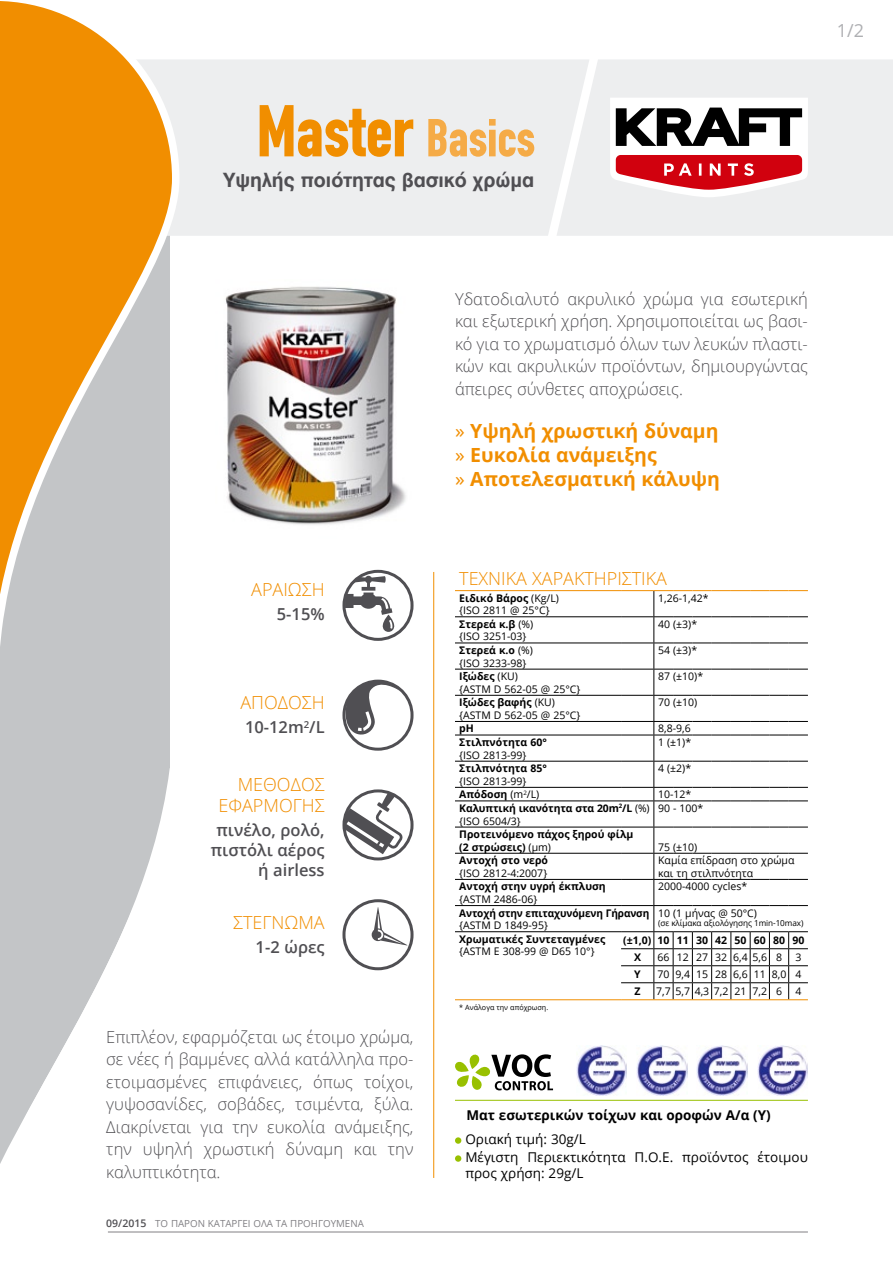
<style>
.page{position:relative;width:893px;height:1263px;background:#fff}
.page>*{position:absolute;margin:0;border:0;box-sizing:border-box;transform-origin:0 0}
.t1{font:700 condensed 72px "CF Din";color:#f18e00}
.t2{font:700 19.5px/24px "Open Sans";color:#f18e00}
.t3{font:19.5px "UB Helvetica Bold";color:#504f53}
.t4{font:300 18px/21.6px "Open Sans";color:#f18e00}
.t5{font:18px "Open Sans";color:#aeafb2}
.t6{font:300 16.5px/22.5px "Open Sans";color:#504f53;text-align:justify}
.t7{font:600 16.5px/19.8px "Open Sans";color:#504f53;text-align:right}
.t8{font:13.5px/18px "Open Sans";color:#000}
.t9{font:700 13.5px "Open Sans";color:#000}
.t10{font:10.5px/12.6px "Open Sans";color:#000}
.t11{font:700 10.5px/12.6px "Open Sans";color:#000}
.t12{font:700 10.5px "Open Sans";color:#000;scale:.96 1}
.t13{font:9.75px "Open Sans";color:#818084}
.t14{font:8.25px "Open Sans";letter-spacing:-.01em;color:#000}
.t15{font:7.2px "Open Sans";color:#000}
.s1{font-size:52.5px;color:#f5ab47}
.s2{font-weight:600;font-size:10.5px;color:#504f53}
.s3{font-weight:400}
.s4{font-weight:700}
</style>
<div class="page">
<div style="left:179px;top:59px;width:377px;height:177px;background:#edeeef"></div>
<div style="left:556px;top:59px;width:337px;height:177px;background:#edeeef"></div>
<svg style="left:0;top:1px;width:179px;height:709px;background:#dfb271"></svg>
<svg style="left:0;top:710px;width:422px;height:523px"></svg>
<svg style="left:342px;top:570px;width:72px;height:71px"></svg>
<svg style="left:342px;top:679px;width:72px;height:72px"></svg>
<svg style="left:342px;top:899px;width:72px;height:71px"></svg>
<svg style="left:342px;top:789px;width:72px;height:71px"></svg>
<hr style="left:433px;top:572px;width:1px;height:606px;background:#f18e00">
<div style="left:455px;top:1137px;width:6px;height:7px;background:#98c000;border-radius:50%"></div>
<div style="left:455px;top:1155px;width:6px;height:7px;background:#98c000;border-radius:50%"></div>
<svg style="left:455px;top:1054px;width:98px;height:37px"></svg>
<hr style="left:455px;top:616px;width:166px;height:1px;background:#000">
<hr style="left:621px;top:616px;width:33px;height:1px;background:#000">
<hr style="left:455px;top:643px;width:166px;height:1px;background:#000">
<hr style="left:621px;top:643px;width:33px;height:1px;background:#000">
<hr style="left:455px;top:669px;width:166px;height:1px;background:#000">
<hr style="left:621px;top:669px;width:33px;height:1px;background:#000">
<hr style="left:455px;top:695px;width:166px;height:1px;background:#000">
<hr style="left:621px;top:695px;width:33px;height:1px;background:#000">
<hr style="left:455px;top:721px;width:166px;height:1px;background:#000">
<hr style="left:621px;top:721px;width:33px;height:1px;background:#000">
<hr style="left:455px;top:735px;width:166px;height:1px;background:#000">
<hr style="left:621px;top:735px;width:33px;height:1px;background:#000">
<hr style="left:455px;top:761px;width:166px;height:1px;background:#000">
<hr style="left:621px;top:761px;width:33px;height:1px;background:#000">
<hr style="left:455px;top:787px;width:166px;height:1px;background:#000">
<hr style="left:621px;top:787px;width:33px;height:1px;background:#000">
<hr style="left:455px;top:800px;width:166px;height:1px;background:#000">
<hr style="left:621px;top:800px;width:33px;height:1px;background:#000">
<hr style="left:455px;top:827px;width:166px;height:1px;background:#000">
<hr style="left:621px;top:827px;width:33px;height:1px;background:#000">
<hr style="left:455px;top:853px;width:166px;height:1px;background:#000">
<hr style="left:621px;top:853px;width:33px;height:1px;background:#000">
<hr style="left:455px;top:879px;width:166px;height:1px;background:#000">
<hr style="left:621px;top:879px;width:33px;height:1px;background:#000">
<hr style="left:455px;top:905px;width:166px;height:1px;background:#000">
<hr style="left:621px;top:905px;width:33px;height:1px;background:#000">
<hr style="left:455px;top:931px;width:166px;height:1px;background:#000">
<hr style="left:455px;top:590px;width:166px;height:1px;background:#f18e00">
<hr style="left:621px;top:590px;width:33px;height:1px;background:#f18e00">
<hr style="left:455px;top:999px;width:166px;height:1px;background:#f18e00">
<hr style="left:621px;top:931px;width:33px;height:1px;background:#000">
<hr style="left:621px;top:948px;width:33px;height:1px;background:#000">
<hr style="left:621px;top:999px;width:33px;height:1px;background:#f18e00">
<svg style="left:653px;top:590px;width:155px;height:410px"></svg>
<hr style="left:621px;top:965px;width:33px;height:1px;background:#000">
<hr style="left:621px;top:982px;width:33px;height:1px;background:#000">
<hr style="left:455px;top:1100px;width:353px;height:1px;background:#98c000">
<img style="left:225px;top:286px;width:181px;height:239px">
<img style="left:576px;top:1045px;width:51px;height:51px">
<img style="left:636px;top:1045px;width:51px;height:51px">
<img style="left:697px;top:1045px;width:51px;height:51px">
<img style="left:757px;top:1045px;width:51px;height:51px">
<svg style="left:610px;top:98px;width:198px;height:99px"></svg>
<hr style="left:108px;top:1231px;width:700px;height:1px;background:#818084">
<h1 class="t1" style="left:257px;top:92px;width:280px">Master <span class="s1">Basics</span></h1>
<h2 class="t3" style="left:223px;top:168px;width:313px">Υψηλής ποιότητας βασικό χρώμα</h2>
<h3 class="t5" style="left:837px;top:18px;width:29px">1/2</h3>
<h3 class="t4" style="left:251px;top:578px;width:75px">Αραίωση</h3>
<h3 class="t7" style="left:277px;top:604px;width:49px">5-15%</h3>
<h3 class="t4" style="left:240px;top:691px;width:86px">αποδοση</h3>
<h3 class="t7" style="left:245px;top:717px;width:81px">10-12m<sup>2</sup>/L</h3>
<h3 class="t4" style="left:219px;top:773px;width:106px;text-indent:19px">Μέθοδος εφαρμ ογής</h3>
<h3 class="t7" style="left:211px;top:820px;width:115px">πινέλο, ρολό, πιστόλι αέρος ή airless</h3>
<h3 class="t4" style="left:233px;top:911px;width:79px">Στέ γνωμα</h3>
<h3 class="t7" style="left:256px;top:936px;width:71px">1-2 ώρες</h3>
<p class="t6" style="left:106px;top:1025px;width:309px">Επιπλέον, εφαρμόζεται ως έτοιμο χρώμα, σε νέες ή βαμμένες αλλά κατάλληλα προ&shy;ετοιμασμένες επιφάνειες, όπως τοίχοι, γυψοσανίδες, σοβάδες, τσιμέντα, ξύλα.<br>Διακρίνεται για την ευκολία ανάμειξης, την υψηλή χρωστική δύναμη και την καλυπτικότητα.</p>
<p class="t13" style="left:106px;top:1217px;width:109px"><span class="s2">09/2015</span> Το παρό ν κατα</p>
<p class="t13" style="left:232px;top:1217px;width:134px">ργεί όλα τα προηγούμενα</p>
<h3 class="t6" style="left:455px;top:287px;width:354px">Υδατοδιαλυτό ακρυλικό χρώμα για εσωτερική και εξωτερική χρήση. Χρησιμοποιείται ως βασι&shy;κό για το χρωματισμό όλων των λευκών πλαστι&shy;κών και ακρυλικών προϊόντων, δημιουργώντας άπειρες σύνθετες αποχρώσεις.</h3>
<h2 class="t2" style="left:455px;top:418px;width:266px"><span class="s3">»</span> Υψηλή χρωστική δύναμη <span class="s3">»</span> Ευκολία ανάμειξης<br><span class="s3">»</span> Αποτελεσματική κάλυψη</h2>
<h3 class="t4" style="left:459px;top:567px;width:135px">ΤΕΧΝΙ ΚΑ ΧΑΡΑΚΤΗΡΙΣΤΙ</h3>
<h3 class="t4" style="left:646px;top:567px;width:23px">ΚΑ</h3>
<p class="t10" style="left:459px;top:591px;width:101px"><span class="s4">Ειδικό Βάρος</span> (Kg/L) {ISO 2811 @ 25°C}</p>
<p class="t10" style="left:658px;top:591px;width:52px">1,26-1,42*</p>
<p class="t10" style="left:459px;top:617px;width:76px"><span class="s4">Στερεά κ.β</span> (%) {ISO 3251-03}</p>
<p class="t10" style="left:658px;top:617px;width:41px">40 (±3)*</p>
<p class="t10" style="left:459px;top:644px;width:75px"><span class="s4">Στερεά κ.ο</span> (%) {ISO 3233-98}</p>
<p class="t10" style="left:658px;top:644px;width:41px">54 (±3)*</p>
<p class="t10" style="left:459px;top:670px;width:123px"><span class="s4">Ιξώδες</span> (KU)<br>{ASTM D 562-05 @ 25°C}</p>
<p class="t10" style="left:658px;top:670px;width:47px">87 (±10)*</p>
<p class="t10" style="left:459px;top:696px;width:123px"><span class="s4">Ιξώδες βαφής</span> (KU) {ASTM D 562-05 @ 25°C}</p>
<p class="t10" style="left:658px;top:696px;width:41px">70 (±10)</p>
<p class="t11" style="left:459px;top:722px;width:16px">pH</p>
<p class="t10" style="left:658px;top:722px;width:34px">8,8-9,6</p>
<p class="t11" style="left:459px;top:736px;width:89px">Στιλπνότητα 60°</p>
<p class="t10" style="left:459px;top:748px;width:69px">{ISO 2813-99}</p>
<p class="t10" style="left:658px;top:736px;width:35px">1 (±1)*</p>
<p class="t11" style="left:459px;top:762px;width:89px">Στιλπνότητα 85°</p>
<p class="t10" style="left:459px;top:774px;width:69px">{ISO 2813-99}</p>
<p class="t10" style="left:658px;top:762px;width:35px">4 (±2)*</p>
<p class="t11" style="left:459px;top:788px;width:82px">Απόδοση <span class="s3">(m</span><sup>2</sup><span class="s3">/L)</span></p>
<p class="t10" style="left:658px;top:788px;width:35px">10-12*</p>
<p class="t11" style="left:459px;top:801px;width:192px">Καλυπτική ικανότητα στα 20m<sup>2</sup>/L <span class="s3">(%) {ISO 6504/3}</span></p>
<p class="t10" style="left:658px;top:801px;width:47px">90 - 100*</p>
<p class="t11" style="left:459px;top:828px;width:176px">Προτεινόμενο πάχος ξηρού φίλμ (2 στρώσεις) <span class="s3">(μm)</span></p>
<p class="t10" style="left:658px;top:840px;width:41px">75 (±10)</p>
<p class="t11" style="left:459px;top:854px;width:90px">Αντοχή στο νερό</p>
<p class="t10" style="left:459px;top:866px;width:90px">{ISO 2812-4:2007}</p>
<p class="t10" style="left:658px;top:854px;width:138px">Καμία επίδραση στο χρώμα και τη στιλπνότητα</p>
<p class="t11" style="left:459px;top:880px;width:148px">Αντοχή στην υγρή έκπλυση</p>
<p class="t10" style="left:459px;top:893px;width:80px">{ASTM 2486-06}</p>
<p class="t10" style="left:658px;top:880px;width:91px">2000-4000 cycles*</p>
<p class="t12" style="left:459px;top:905px;width:200px">Αντοχή στην επιταχυνόμενη Γήρανση</p>
<p class="t10" style="left:459px;top:919px;width:90px">{ASTM D 1849-95}</p>
<p class="t10" style="left:658px;top:906px;width:100px">10 (1 μήνας @ 50°C)</p>
<p class="t14" style="left:658px;top:918px;width:147px">(σε κλίμακα αξιολόγησης 1min-10max)</p>
<p class="t11" style="left:459px;top:932px;width:147px">Χρωματικές Συντεταγμένες</p>
<p class="t10" style="left:459px;top:945px;width:137px">{ASTM E 308-99 @ D65 10°}</p>
<p class="t11" style="left:634px;top:932px;width:172px;line-height:17px;text-indent:-11px">(±1,0) 10 11 30 42 50 60 80 90<br>X</p>
<p class="t10" style="left:657px;top:951px;width:126px">66 12 27 32 6,4 5,6 8</p>
<p class="t10" style="left:795px;top:951px;width:8px">3</p>
<p class="t15" style="left:459px;top:1002px;width:91px">* Ανάλογα την απόχρωση.</p>
<p class="t11" style="left:634px;top:968px;width:8px">Y</p>
<p class="t10" style="left:657px;top:968px;width:145px">70 9,4 15 28 6,6 11 8,0 4</p>
<p class="t11" style="left:634px;top:985px;width:8px">Z</p>
<p class="t10" style="left:656px;top:985px;width:127px">7,7 5,7 4,3 7,2 21 7,2 6</p>
<p class="t10" style="left:795px;top:985px;width:8px">4</p>
<p class="t9" style="left:466px;top:1105px;width:306px">Ματ εσωτερικών τοίχων και οροφών Α/α (Υ)</p>
<p class="t8" style="left:465px;top:1129px;width:344px">Οριακή τιμή: 30g/L<br>Μέγιστη Περιεκτικότητα Π.Ο.Ε. προϊόντος έτοιμου</p>
<p class="t8" style="left:465px;top:1164px;width:120px">προς χρήση: 29g/L</p>
</div>
